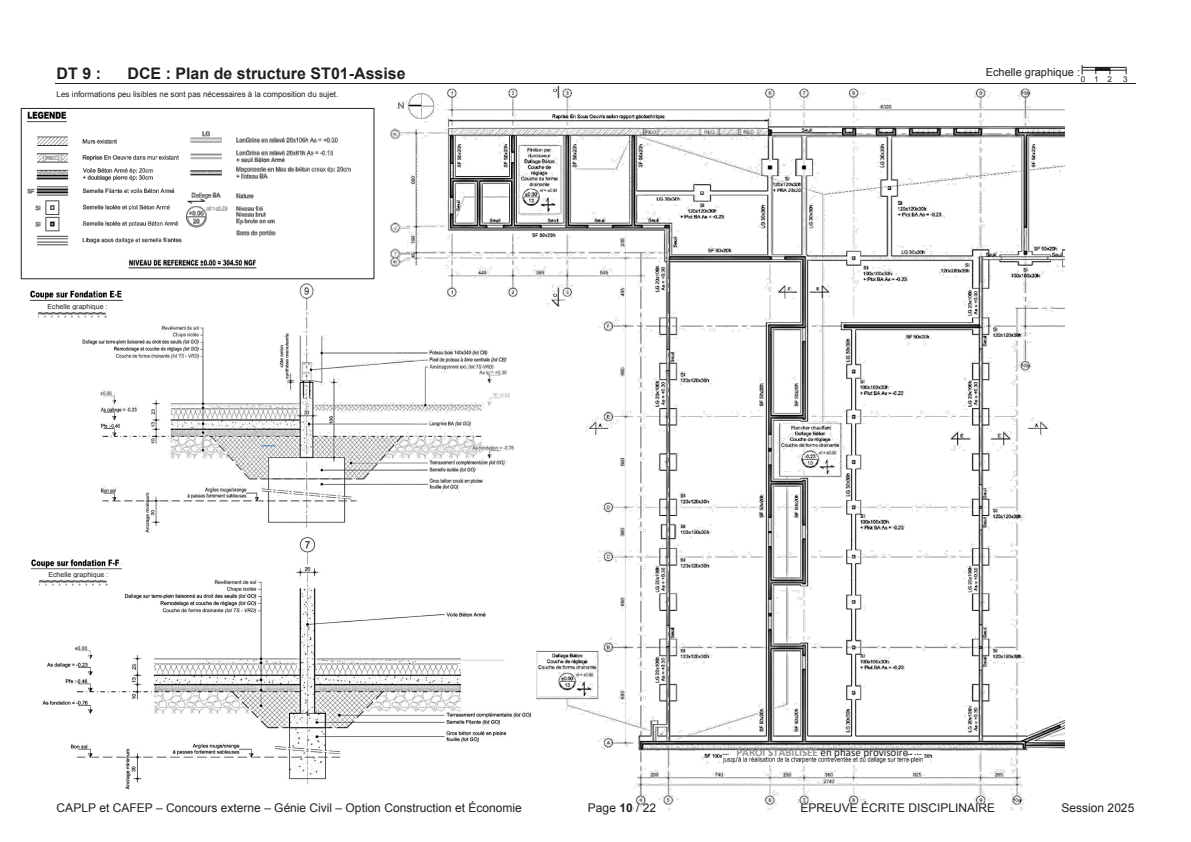
<style>
.page{position:relative;width:1191px;height:842px;background:#fff}
.page>*{position:absolute;margin:0;border:0;box-sizing:border-box;transform-origin:0 0}
.t1{font:700 16px "Arial";color:#231f20}
.t2{font:12px "Arial";color:#231f20}
.t3{font:11px "Calibri";color:#231f20}
.t4{font:11px "Arial";color:#231f20}
.t5{font:8.1px "Arial";color:#231f20}
.t6{font:8px "Arial";letter-spacing:-.005em;color:#231f20}
.t7{font:7px "Arial";color:#231f20}
.s1{font-weight:700;color:#939598}
.s2{font-weight:700}
</style>
<div class="page">
<hr style="left:55px;top:83px;width:1080px;height:1px;background:#231f20">
<img style="left:410px;top:87px;width:654px;height:724px">
<img style="left:42px;top:535px;width:493px;height:258px">
<img style="left:410px;top:87px;width:42px;height:42px">
<img style="left:20px;top:107px;width:186px;height:140px">
<img style="left:128px;top:259px;width:129px;height:10px">
<img style="left:30px;top:554px;width:91px;height:17px">
<img style="left:116px;top:556px;width:129px;height:13px">
<img style="left:30px;top:290px;width:49px;height:10px">
<img style="left:79px;top:279px;width:429px;height:255px">
<img style="left:471px;top:368px;width:45px;height:97px">
<img style="left:722px;top:756px;width:201px;height:8px">
<img style="left:356px;top:98px;width:54px;height:187px">
<img style="left:38px;top:578px;width:70px;height:9px">
<svg style="left:261px;top:445px;width:14px;height:1px"></svg>
<img style="left:172px;top:130px;width:187px;height:115px">
<div style="left:21px;top:108px;width:353px;height:171px;border:1px solid #231f20"></div>
<img style="left:37px;top:310px;width:70px;height:9px">
<hr style="left:1082px;top:70px;width:44px;height:1px;background:#231f20">
<hr style="left:1082px;top:67px;width:44px;height:1px;background:#231f20">
<hr style="left:1095px;top:67px;width:15px;height:4px;background:#231f20">
<p class="t1" style="left:57px;top:63px;width:46px">DT 9 :</p>
<p class="t1" style="left:127px;top:63px;width:280px">DCE : Plan de structure ST01-Assise</p>
<p class="t6" style="left:57px;top:89px;width:283px">Les informations peu lisibles ne sont pas nécessaires à la composition du sujet.</p>
<p class="t7" style="left:48px;top:302px;width:61px">Echelle graphique :</p>
<p class="t7" style="left:48px;top:570px;width:61px">Echelle graphique :</p>
<p class="t4" style="left:985px;top:65px;width:96px">Echelle graphique :</p>
<p class="t5" style="left:1080px;top:74px;width:33px">0 1 2</p>
<p class="t5" style="left:1123px;top:74px;width:6px">3</p>
<p class="t3" style="left:736px;top:745px;width:173px"><span class="s1">PAROI STABILISÉE</span> en phase provisoire</p>
<p class="t2" style="left:57px;top:800px;width:467px">CAPLP et CAFEP – Concours externe – Génie Civil – Option Construction et Économie</p>
<p class="t2" style="left:588px;top:800px;width:70px">Page <span class="s2">10</span> / 22</p>
<p class="t2" style="left:800px;top:800px;width:196px">ÉPREUVE ÉCRITE DISCIPLINAIRE</p>
<p class="t2" style="left:1061px;top:800px;width:74px">Session 2025</p>
</div>
